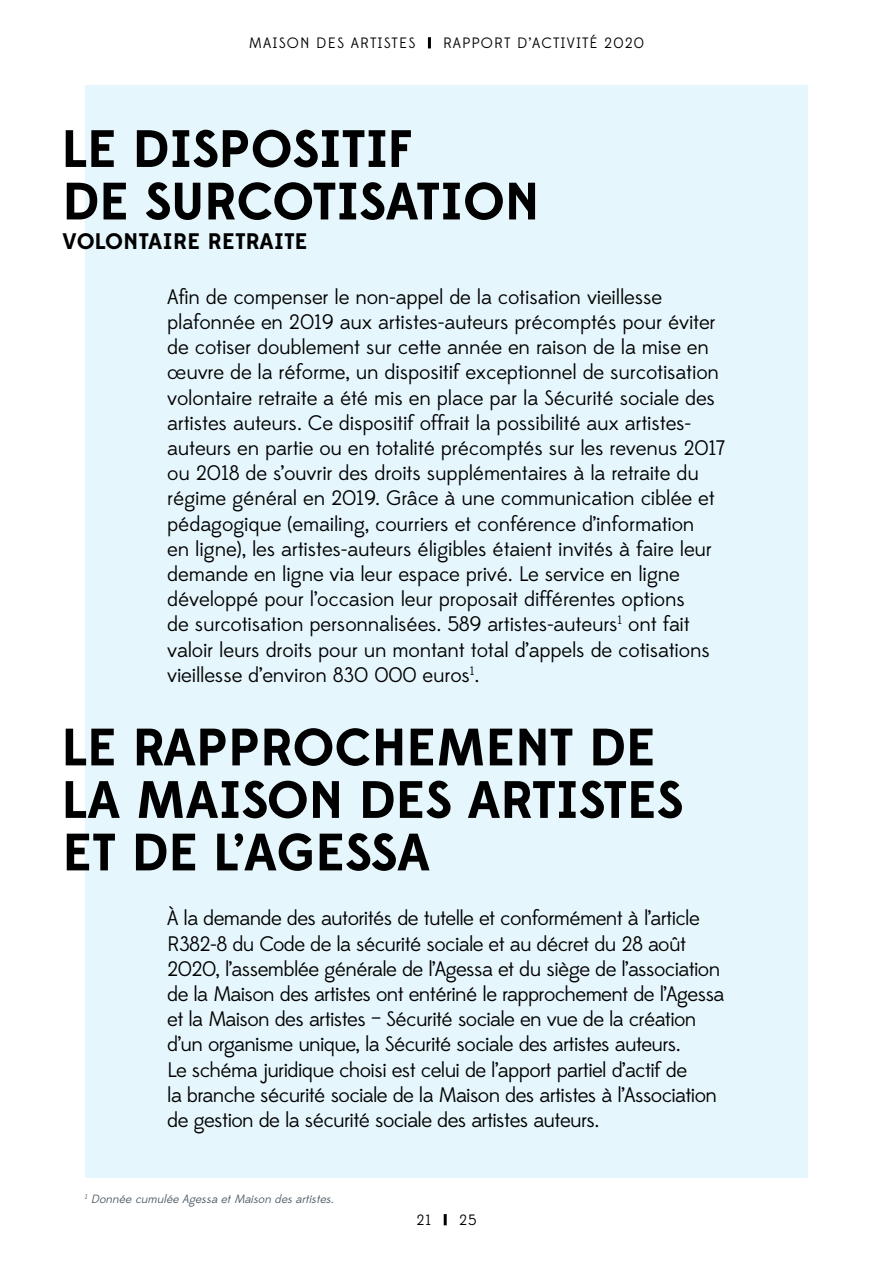
<style>
.page{position:relative;width:893px;height:1263px;background:#fff}
.page>*{position:absolute;margin:0;border:0;box-sizing:border-box;transform-origin:0 0}
.t1{font:700 52.5px/52.5px "Edmondsans";color:#000}
.t2{font:700 22.5px "Edmondsans";letter-spacing:.02em;color:#000}
.t3{font:21px/25.2px "Edmondsans";letter-spacing:-.01em;color:#000}
.t4{font:21px/25.2px "Edmondsans";letter-spacing:-.03em;color:#000}
.t5{font:15px "Edmondsans";letter-spacing:.075em;color:#000}
.t6{font:italic 12px "Edmondsans";color:#4c5962}
</style>
<div class="page">
<div style="left:85px;top:85px;width:723px;height:1093px;background:#e5f6fc"></div>
<svg style="left:428px;top:37px;width:3px;height:11px"></svg>
<svg style="left:444px;top:1214px;width:3px;height:11px"></svg>
<p class="t5" style="left:249px;top:35px;width:168px">MAISON DES ARTISTES</p>
<p class="t5" style="left:443px;top:35px;width:202px">RAPPORT D’ACTIVITÉ 2020</p>
<p class="t1" style="left:63px;top:124px;width:478px">LE DISPOSITIF<br>DE SURCOTISATION</p>
<p class="t2" style="left:63px;top:227px;width:247px">VOLONTAIRE RETRAITE</p>
<p class="t3" style="left:167px;top:285px;width:560px">Afin de compenser le non-appel de la cotisation vieillesse plafonnée en 2019 aux artistes-auteurs précomptés pour éviter de cotiser doublement sur cette année en raison de la mise en œuvre de la réforme, un dispositif exceptionnel de surcotisation volontaire retraite a été mis en place par la Sécurité sociale des artistes auteurs. Ce dispositif offrait la possibilité aux artistes&shy;auteurs en partie ou en totalité précomptés sur les revenus 2017 ou 2018 de s’ouvrir des droits supplémentaires à la retraite du régime général en 2019. Grâce à une communication ciblée et pédagogique (emailing, courriers et conférence d’information<br>en ligne), les artistes-auteurs éligibles étaient invités à faire leur demande en ligne via leur espace privé. Le service en ligne développé pour l’occasion leur proposait différentes options<br>de surcotisation personnalisées. 589 artistes-auteurs<sup>1</sup> ont fait valoir leurs droits pour un montant total d’appels de cotisations vieillesse d’environ 830 000 euros<sup>1</sup>.</p>
<p class="t1" style="left:63px;top:722px;width:622px">LE RAPPROCHEMENT DE<br>LA MAISON DES ARTISTES<br>ET DE L’AGESSA</p>
<p class="t4" style="left:167px;top:906px;width:559px">À la demande des autorités de tutelle et conformément à l’article R382-8 du Code de la sécurité sociale et au décret du 28 août 2020, l’assemblée générale de l’Agessa et du siège de l’association de la Maison des artistes ont entériné le rapprochement de l’Agessa et la Maison des artistes – Sécurité sociale en vue de la création d’un organisme unique, la Sécurité sociale des artistes auteurs.<br>Le schéma juridique choisi est celui de l’apport partiel d’actif de<br>la branche sécurité sociale de la Maison des artistes à l’Association de gestion de la sécurité sociale des artistes auteurs.</p>
<p class="t6" style="left:85px;top:1192px;width:254px"><sup>1</sup> Donnée cumulée Agessa etMaison desartistes.</p>
<p class="t5" style="left:416px;top:1211px;width:16px">21</p>
<p class="t5" style="left:459px;top:1211px;width:19px">25</p>
</div>
